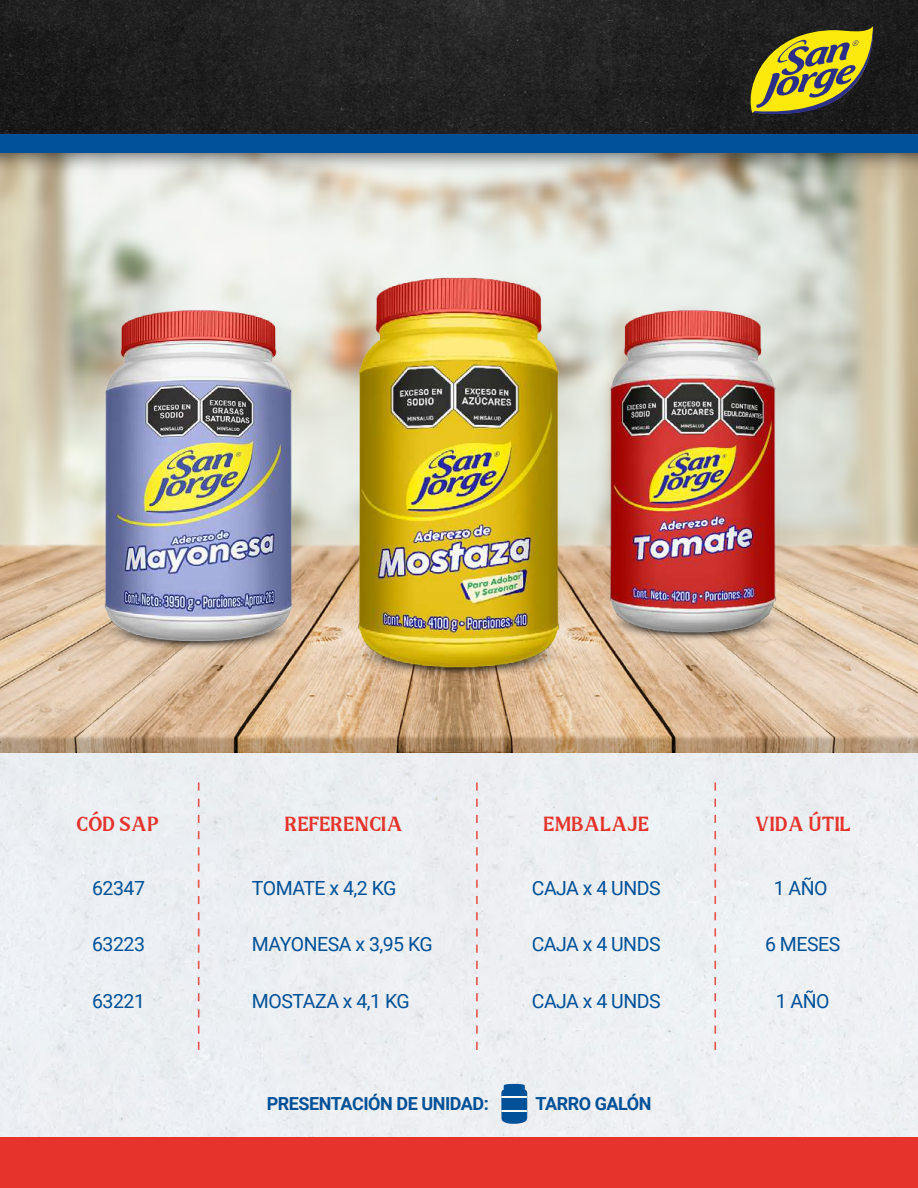
<style>
.page{position:relative;width:918px;height:1188px;background:#fff}
.page>*{position:absolute;margin:0;border:0;box-sizing:border-box;transform-origin:0 0}
.t1{font:19.5px "Roboto";letter-spacing:-.025em;color:#005198}
.t2{font:600 19.5px "Teresa";letter-spacing:-.025em;color:#e6332b}
.t3{font:700 18px "Roboto";letter-spacing:-.025em;color:#005198}
</style>
<div class="page">
<img style="left:0;top:597px;width:918px;height:156px">
<img style="left:0;top:182px;width:918px;height:415px">
<img style="left:0;top:153px;width:918px;height:29px">
<div style="left:0;top:0;width:918px;height:153px;background:#005198"></div>
<img style="left:0;top:0;width:918px;height:134px">
<img style="left:23px;top:302px;width:230px;height:351px">
<div style="left:0;top:1137px;width:918px;height:51px;background:#e6332b"></div>
<svg style="left:744px;top:26px;width:131px;height:103px"></svg>
<img style="left:253px;top:269px;width:412px;height:412px">
<img style="left:522px;top:303px;width:342px;height:341px">
<svg style="left:198px;top:783px;width:1px;height:275px"></svg>
<svg style="left:476px;top:783px;width:2px;height:275px"></svg>
<svg style="left:714px;top:783px;width:2px;height:275px"></svg>
<svg style="left:501px;top:1084px;width:26px;height:40px"></svg>
<p class="t2" style="left:76px;top:808px;width:84px">CÓD SAP</p>
<p class="t2" style="left:284px;top:808px;width:120px">REFERENCIA</p>
<p class="t2" style="left:543px;top:808px;width:108px">EMBALAJE</p>
<p class="t2" style="left:754px;top:808px;width:98px">VIDA ÚTIL</p>
<p class="t1" style="left:92px;top:875px;width:54px">62347</p>
<p class="t1" style="left:252px;top:875px;width:146px">TOMATE x 4,2 KG</p>
<p class="t1" style="left:532px;top:875px;width:130px">CAJA x 4 UNDS</p>
<p class="t1" style="left:774px;top:875px;width:55px">1 AÑO</p>
<p class="t1" style="left:92px;top:931px;width:54px">63223</p>
<p class="t1" style="left:252px;top:931px;width:182px">MAYONESA x 3,95 KG</p>
<p class="t1" style="left:532px;top:931px;width:130px">CAJA x 4 UNDS</p>
<p class="t1" style="left:765px;top:931px;width:77px">6 MESES</p>
<p class="t1" style="left:92px;top:988px;width:54px">63221</p>
<p class="t1" style="left:252px;top:988px;width:159px">MOSTAZA x 4,1 KG</p>
<p class="t1" style="left:532px;top:988px;width:130px">CAJA x 4 UNDS</p>
<p class="t1" style="left:776px;top:988px;width:55px">1 AÑO</p>
<p class="t3" style="left:267px;top:1091px;width:224px">PRESENTACIÓN DE UNIDAD:</p>
<p class="t3" style="left:535px;top:1091px;width:118px">TARRO GALÓN</p>
</div>
